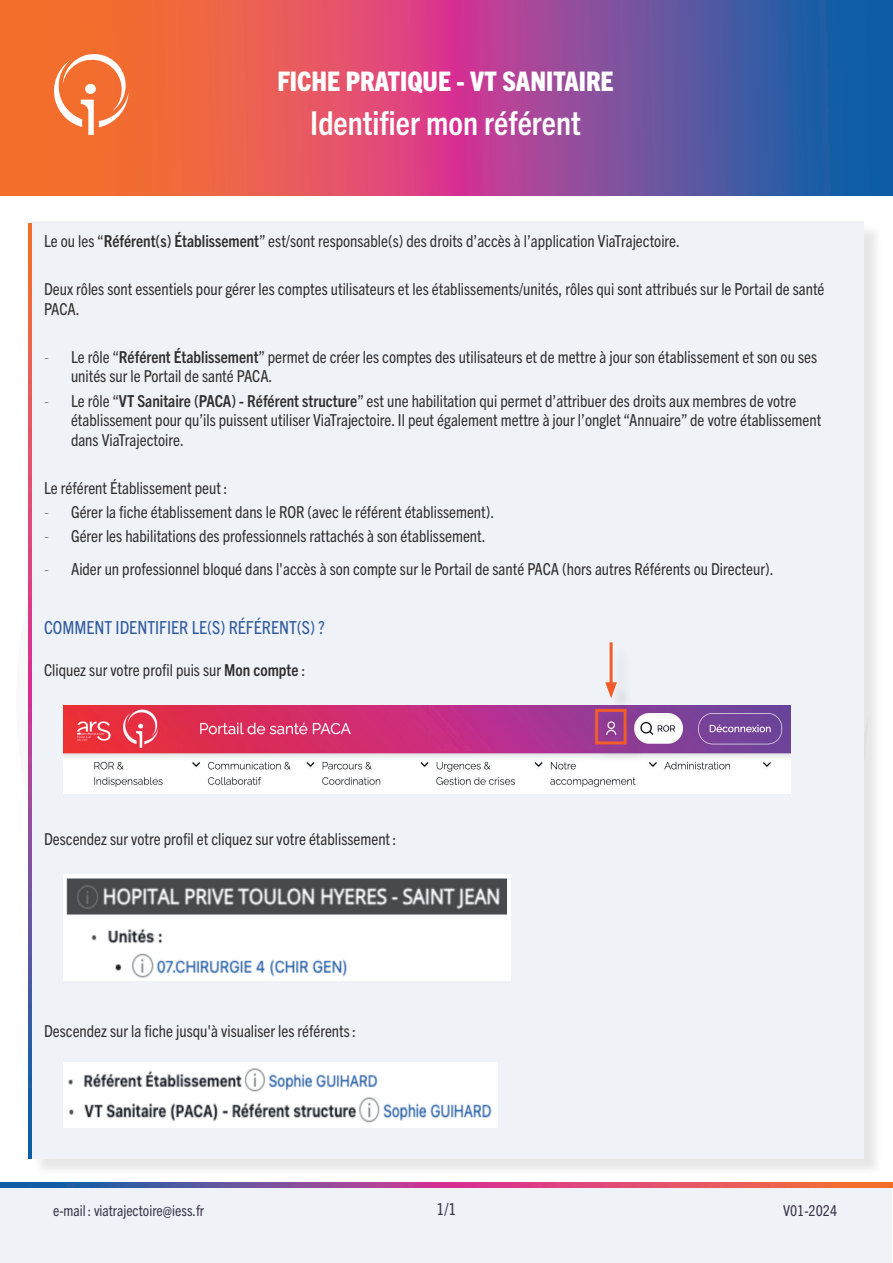
<style>
.page{position:relative;width:893px;height:1263px;background:#fff}
.page>*{position:absolute;margin:0;border:0;box-sizing:border-box;transform-origin:0 0}
.t1{font:700 condensed 33px "Trade Gothic Next LT Pro";color:#fff}
.t2{font:800 condensed 27px "Trade Gothic Next LT Pro";color:#fff}
.t3{font:condensed 18px "Trade Gothic Next LT Pro";color:#2f5b9e}
.t4{font:condensed 16.5px/19.8px "Trade Gothic Next LT Pro";color:#312f30}
.t5{font:condensed 16.5px "Trade Gothic Next LT Pro";color:#38344a}
.t6{font:condensed 15px "Trade Gothic Next LT Pro";color:#38344a}
.s1{font-weight:700}
.s2{font-family:"Helvetica Neue";font-weight:100}
</style>
<div class="page">
<svg style="left:0;top:1182px;width:892px;height:5px;background:#a55282"></svg>
<svg style="left:0;top:0;width:893px;height:196px;background:#a65779"></svg>
<div style="left:0;top:1188px;width:892px;height:74px;background:#eff2f7"></div>
<svg style="left:51px;top:51px;width:78px;height:84px"></svg>
<div style="left:85px;top:84px;width:11px;height:10px;background:#fff;border-radius:50%"></div>
<div style="left:34px;top:223px;width:849px;height:954px;background:#231f20;opacity:.11"></div>
<div style="left:31px;top:221px;width:833px;height:937px;background:#eff2f7"></div>
<svg style="left:28px;top:224px;width:3px;height:935px;background:#a55282"></svg>
<img style="left:64px;top:705px;width:727px;height:88px">
<div style="left:609px;top:645px;width:25px;height:70px;background:#231f20;opacity:.11"></div>
<hr style="left:610px;top:642px;width:3px;height:46px;background:#f15d29">
<svg style="left:605px;top:682px;width:12px;height:16px"></svg>
<div style="left:597px;top:711px;width:48px;height:52px;background:#231f20;opacity:.11"></div>
<div style="left:595px;top:709px;width:32px;height:35px;border:3px solid #f15d29"></div>
<img style="left:64px;top:1063px;width:433px;height:64px">
<img style="left:64px;top:875px;width:446px;height:105px">
<h2 class="t2" style="left:277px;top:63px;width:338px">FICHE PRATIQUE - VT SANITAIRE</h2>
<h1 class="t1" style="left:310px;top:100px;width:272px">Identifier mon référent</h1>
<p class="t4" style="left:44px;top:230px;width:637px">Le ou les “<span class="s1">Référent(s) Établissement</span>” est/sont responsable(s) des droits d’accès à l’application ViaTrajectoire.</p>
<p class="t4" style="left:44px;top:278px;width:782px">Deux rôles sont essentiels pour gérer les comptes utilisateurs et les établissements/unités, rôles qui sont attribués sur le Portail de santé<br>PACA.</p>
<p class="t4" style="left:71px;top:346px;width:748px;text-indent:-27px"><span class="s2">-</span> Le rôle “<span class="s1">Référent Établissement</span>” permet de créer les comptes des utilisateurs et de mettre à jour son établissement et son ou ses unités sur le Portail de santé PACA.</p>
<p class="t4" style="left:71px;top:390px;width:752px;text-indent:-27px"><span class="s2">-</span> Le rôle “<span class="s1">VT Sanitaire (PACA) - Référent structure</span>” est une habilitation qui permet d’attribuer des droits aux membres de votre établissement pour qu’ils puissent utiliser ViaTrajectoire. Il peut également mettre à jour l’onglet “Annuaire” de votre établissement dans ViaTrajectoire.</p>
<p class="t4" style="left:44px;top:477px;width:185px">Le référent Établissement peut :</p>
<p class="t4" style="left:44px;top:501px;width:452px"><span class="s2">-</span> Gérer la fiche établissement dans le ROR (avec le référent établissement).</p>
<p class="t4" style="left:44px;top:525px;width:443px"><span class="s2">-</span> Gérer les habilitations des professionnels rattachés à son établissement.</p>
<p class="t4" style="left:44px;top:558px;width:731px"><span class="s2">-</span> Aider un professionnel bloqué dans l'accès à son compte sur le Portail de santé PACA (hors autres Référents ou Directeur).</p>
<p class="t3" style="left:44px;top:615px;width:282px">COMMENT IDENTIFIER LE(S) RÉFÉRENT(S) ?</p>
<p class="t4" style="left:44px;top:659px;width:263px">Cliquez sur votre profil puis sur <span class="s1">Mon compte</span> :</p>
<p class="t4" style="left:44px;top:828px;width:354px">Descendez sur votre profil et cliquez sur votre établissement :</p>
<p class="t4" style="left:44px;top:1020px;width:313px">Descendez sur la fiche jusqu'à visualiser les référents :</p>
<p class="t6" style="left:53px;top:1200px;width:153px">e-mail : viatrajectoire@iess.fr</p>
<p class="t5" style="left:437px;top:1197px;width:21px">1/1</p>
<p class="t6" style="left:783px;top:1200px;width:56px">V01-2024</p>
</div>
